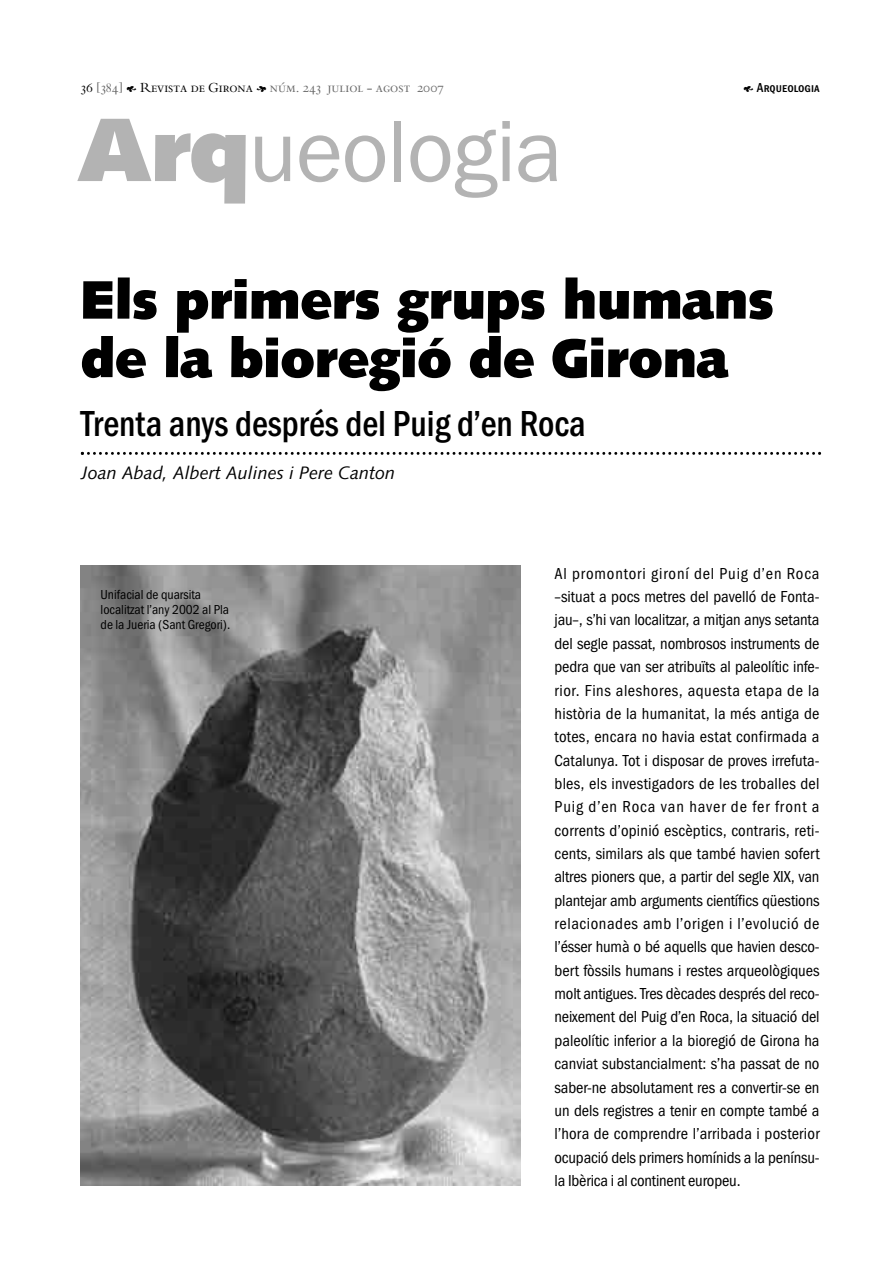
<style>
.page{position:relative;width:893px;height:1263px;background:#fff}
.page>*{position:absolute;margin:0;border:0;box-sizing:border-box;transform-origin:0 0}
.t1{font:90px "Franklin Gothic";letter-spacing:-.01em;color:#b3b3b3}
.t2{font:900 54px/58.5px "Syntax";color:#000;scale:.95 1}
.t3{font:700 37.5px "Franklin Gothic Cond";color:#000;scale:.95 1}
.t4{font:italic 18px "Syntax";color:#000}
.t5{font:16.5px/23.4px "Franklin Gothic Cond";letter-spacing:-.01em;color:#000;text-align:justify}
.t6{font:13.5px/15px "Franklin Gothic Cond";color:#000}
.t7{font:13.5px "Bergamo Sm Caps";color:#666}
.t8{font:700 13.5px "Franklin Gothic Cond Sm Caps";color:#000}
.s1{color:#000}
.s2{font-family:"Botanical";color:#000}
.s3{font-family:"Botanical";font-weight:400}
.s4{font-family:"Syntax";font-weight:900}
</style>
<div class="page">
<img style="left:81px;top:565px;width:440px;height:621px">
<svg style="left:81px;top:452px;width:740px;height:3px"></svg>
<p class="t7" style="left:81px;top:80px;width:364px"><span class="s1">36</span> [384] <span class="s2">E</span> <span class="s1">Revista de Girona</span> <span class="s2">F</span> núm. 243 juliol - agost 2007</p>
<p class="t8" style="left:743px;top:80px;width:78px"><span class="s3">E</span> Arqueologia</p>
<h1 class="t1" style="left:77px;top:121px;width:487px"><span class="s4">Arq</span>ueologia</h1>
<h2 class="t2" style="left:81px;top:276px;width:731px">Els primers grups humans de la bioregió de Girona</h2>
<h3 class="t3" style="left:81px;top:410px;width:532px">Trenta anys després del Puig d’en Roca</h3>
<p class="t4" style="left:81px;top:465px;width:316px">Joan Abad, Albert Aulines i Pere Canton</p>
<p class="t6" style="left:101px;top:589px;width:131px">Unifacial de quarsita localitzat l’any 2002 al Pla de la Jueria (Sant Gregori).</p>
<p class="t5" style="left:554px;top:563px;width:266px">Al promontori gironí del Puig d’en Roca –situat a pocs metres del pavelló de Fonta&shy;jau–, s’hi van localitzar, a mitjan anys setanta del segle passat, nombrosos instruments de pedra que van ser atribuïts al paleolític infe&shy;rior. Fins aleshores, aquesta etapa de la història de la humanitat, la més antiga de totes, encara no havia estat confirmada a Catalunya. Tot i disposar de proves irrefuta&shy;bles, els investigadors de les troballes del Puig d’en Roca van haver de fer front a corrents d’opinió escèptics, contraris, reti&shy;cents, similars als que també havien sofert altres pioners que, a partir del segle XIX, van plantejar amb arguments científics qüestions relacionades amb l’origen i l’evolució de l’ésser humà o bé aquells que havien desco&shy;bert fòssils humans i restes arqueològiques molt antigues. Tres dècades després del reco&shy;neixement del Puig d’en Roca, la situació del paleolític inferior a la bioregió de Girona ha canviat substancialment: s’ha passat de no saber-ne absolutament res a convertir-se en un dels registres a tenir en compte també a l’hora de comprendre l’arribada i posterior ocupació dels primers homínids a la penínsu&shy;la Ibèrica i al continent europeu.</p>
</div>
